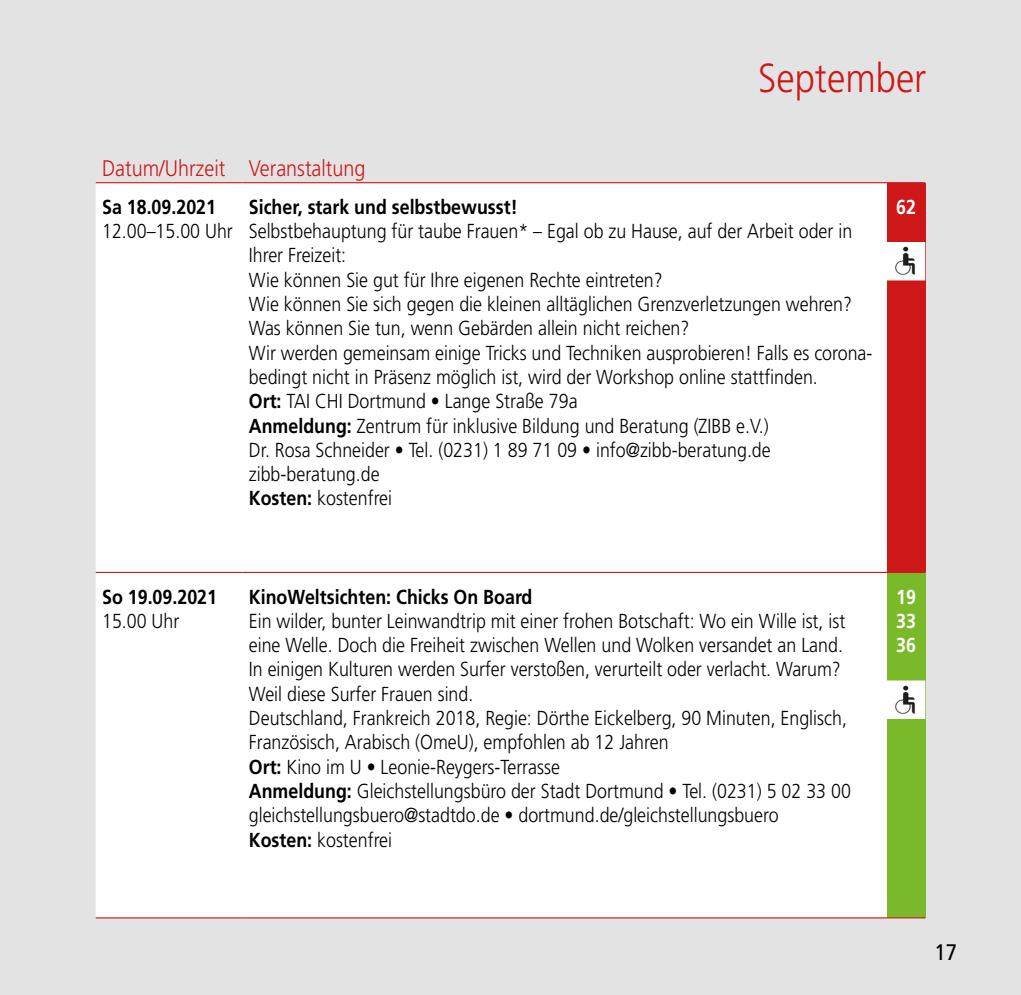
<style>
.page{position:relative;width:1021px;height:995px;background:#fff}
.page>*{position:absolute;margin:0;border:0;box-sizing:border-box;transform-origin:0 0}
.t1{font:300 40.5px "Frutiger LT";color:#cd1719;scale:.9 1}
.t2{font:300 22.5px "Frutiger LT Pro";color:#cd1719;scale:.88 1}
.t3{font:22.5px "Frutiger LT";color:#000;scale:.9 1}
.t4{font:300 20.25px/24.3px "Frutiger LT Pro";color:#000;scale:.88 1}
.t5{font:700 20.25px "Frutiger LT Pro";color:#000;scale:.88 1}
.t6{font:700 20.25px/24.3px "Frutiger LT Pro";color:#fff;text-align:justify;scale:.88 1}
.s1{font-weight:700}
</style>
<div class="page">
<div style="left:0;top:0;width:1020px;height:995px;background:#e3e3e3"></div>
<div style="left:96px;top:183px;width:791px;height:734px;background:#fff"></div>
<div style="left:887px;top:183px;width:38px;height:389px;background:#cd1719"></div>
<div style="left:887px;top:572px;width:38px;height:346px;background:#7ab929"></div>
<hr style="left:96px;top:572px;width:146px;height:1px;background:#cd1719">
<hr style="left:242px;top:572px;width:645px;height:1px;background:#cd1719">
<hr style="left:96px;top:917px;width:146px;height:1px;background:#cd1719">
<hr style="left:242px;top:917px;width:645px;height:1px;background:#cd1719">
<hr style="left:96px;top:182px;width:146px;height:1px;background:#cd1719">
<hr style="left:242px;top:182px;width:645px;height:1px;background:#cd1719">
<hr style="left:887px;top:182px;width:38px;height:1px;background:#cd1719">
<hr style="left:887px;top:572px;width:38px;height:1px;background:#cd1719">
<hr style="left:887px;top:917px;width:38px;height:1px;background:#cd1719">
<img style="left:889px;top:244px;width:34px;height:34px">
<div style="left:887px;top:242px;width:38px;height:38px;border:1px solid #fff"></div>
<img style="left:889px;top:682px;width:34px;height:35px">
<div style="left:887px;top:680px;width:38px;height:39px;border:1px solid #fff"></div>
<h1 class="t1" style="left:758px;top:55px;width:188px">September</h1>
<p class="t2" style="left:102px;top:155px;width:301px">Datum/Uhrzeit Veranstaltung</p>
<p class="t5" style="left:102px;top:195px;width:131px">Sa 18.09.2021</p>
<p class="t4" style="left:102px;top:219px;width:150px">12.00–15.00 Uhr</p>
<p class="t5" style="left:249px;top:195px;width:307px">Sicher, stark und selbstbewusst!</p>
<p class="t4" style="left:249px;top:219px;width:710px">Selbstbehauptung für taube Frauen* – Egal ob zu Hause, auf der Arbeit oder in Ihrer Freizeit:<br>Wie können Sie gut für Ihre eigenen Rechte eintreten?<br>Wie können Sie sich gegen die kleinen alltäglichen Grenzverletzungen wehren?<br>Was können Sie tun, wenn Gebärden allein nicht reichen?<br>Wir werden gemeinsam einige Tricks und Techniken ausprobieren! Falls es corona&shy;bedingt nicht in Präsenz möglich ist, wird der Workshop online stattfinden.<br><span class="s1">Ort:</span> TAI CHI Dortmund • Lange Straße 79a<br><span class="s1">Anmeldung:</span> Zentrum für inklusive Bildung und Beratung (ZIBB e.V.)<br>Dr. Rosa Schneider • Tel. (0231) 1 89 71 09 • info@zibb-beratung.de zibb-beratung.de<br><span class="s1">Kosten:</span> kostenfrei</p>
<p class="t6" style="left:896px;top:195px;width:24px">62</p>
<p class="t5" style="left:102px;top:585px;width:132px">So 19.09.2021</p>
<p class="t4" style="left:102px;top:609px;width:89px">15.00 Uhr</p>
<p class="t5" style="left:249px;top:585px;width:324px">KinoWeltsichten: Chicks On Board</p>
<p class="t4" style="left:249px;top:609px;width:685px">Ein wilder, bunter Leinwandtrip mit einer frohen Botschaft: Wo ein Wille ist, ist eine Welle. Doch die Freiheit zwischen Wellen und Wolken versandet an Land.<br>In einigen Kulturen werden Surfer verstoßen, verurteilt oder verlacht. Warum?<br>Weil diese Surfer Frauen sind.<br>Deutschland, Frankreich 2018, Regie: Dörthe Eickelberg, 90 Minuten, Englisch, Französisch, Arabisch (OmeU), empfohlen ab 12 Jahren<br><span class="s1">Ort:</span> Kino im U • Leonie-Reygers-Terrasse<br><span class="s1">Anmeldung:</span> Gleichstellungsbüro der Stadt Dortmund • Tel. (0231) 5 02 33 00 gleichstellungsbuero@stadtdo.de • dortmund.de/gleichstellungsbuero<br><span class="s1">Kosten:</span> kostenfrei</p>
<p class="t6" style="left:896px;top:584px;width:24px">19<br>33<br>36</p>
<p class="t3" style="left:934px;top:938px;width:27px">17</p>
</div>
